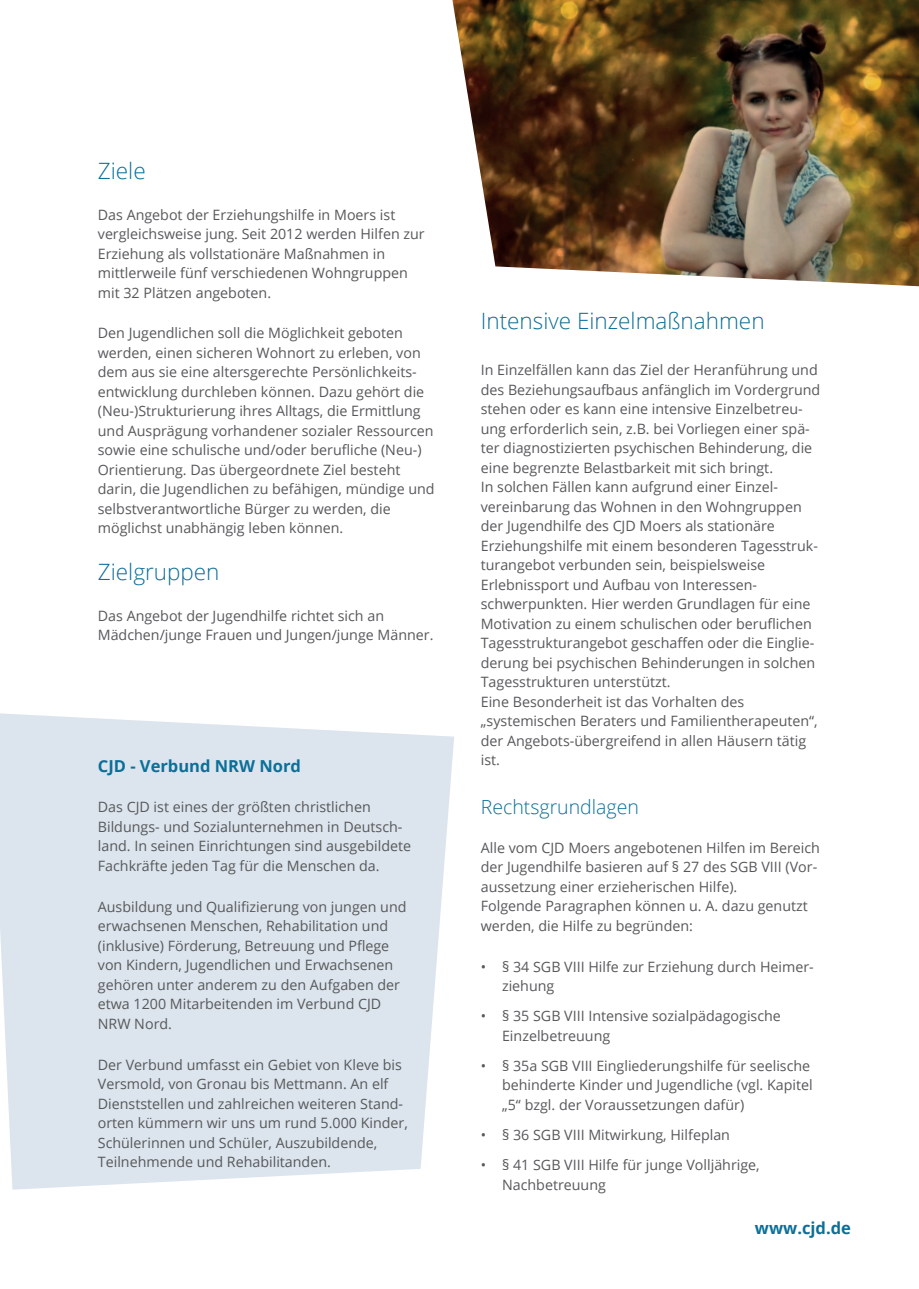
<style>
.page{position:relative;width:919px;height:1289px;background:#fff}
.page>*{position:absolute;margin:0;border:0;box-sizing:border-box;transform-origin:0 0}
.t1{font:300 22.5px "Open Sans";color:#0b6f98}
.t2{font:300 19.5px "Open Sans";color:#0b6f98}
.t3{font:700 16.5px "Open Sans";color:#0b6f98}
.t4{font:14.25px/19.5px "Open Sans";color:#57585a}
</style>
<div class="page">
<svg style="left:0;top:713px;width:454px;height:476px;background:#dfe7ee"></svg>
<img style="left:452px;top:0;width:466px;height:286px">
<h1 class="t1" style="left:98px;top:155px;width:49px">Ziele</h1>
<p class="t4" style="left:98px;top:204px;width:328px">Das Angebot der Erziehungshilfe in Moers ist vergleichsweise jung. Seit 2012 werden Hilfen zur Erziehung als vollstationäre Maßnahmen in mittlerweile fünf verschiedenen Wohngruppen mit 32 Plätzen angeboten.</p>
<p class="t4" style="left:98px;top:323px;width:338px">Den Jugendlichen soll die Möglichkeit geboten werden, einen sicheren Wohnort zu erleben, von dem aus sie eine altersgerechte Persönlichkeits&shy;entwicklung durchleben können. Dazu gehört die (Neu-)Strukturierung ihres Alltags, die Ermittlung und Ausprägung vorhandener sozialer Ressourcen sowie eine schulische und/oder berufliche (Neu-)<br>Orientierung. Das übergeordnete Ziel besteht darin, die Jugendlichen zu befähigen, mündige und selbstverantwortliche Bürger zu werden, die möglichst unabhängig leben können.</p>
<h1 class="t1" style="left:98px;top:556px;width:123px">Zielgruppen</h1>
<p class="t4" style="left:98px;top:605px;width:337px">Das Angebot der Jugendhilfe richtet sich an<br>Mädchen/junge Frauen und Jungen/junge Männer.</p>
<p class="t3" style="left:98px;top:754px;width:205px">CJD - Verbund NRW Nord</p>
<p class="t4" style="left:98px;top:797px;width:315px">Das CJD ist eines der größten christlichen Bildungs- und Sozialunternehmen in Deutsch&shy;land. In seinen Einrichtungen sind ausgebildete Fachkräfte jeden Tag für die Menschen da.</p>
<p class="t4" style="left:98px;top:896px;width:310px">Ausbildung und Qualifizierung von jungen und erwachsenen Menschen, Rehabilitation und (inklusive) Förderung, Betreuung und Pflege von Kindern, Jugendlichen und Erwachsenen gehören unter anderem zu den Aufgaben der etwa 1200 Mitarbeitenden im Verbund CJD NRW Nord.</p>
<p class="t4" style="left:98px;top:1054px;width:311px">Der Verbund umfasst ein Gebiet von Kleve bis Versmold, von Gronau bis Mettmann. An elf Dienststellen und zahlreichen weiteren Stand&shy;orten kümmern wir uns um rund 5.000 Kinder, Schülerinnen und Schüler, Auszubildende, Teilnehmende und Rehabilitanden.</p>
<h1 class="t1" style="left:480px;top:305px;width:285px">Intensive Einzelmaßnahmen</h1>
<p class="t4" style="left:480px;top:360px;width:341px">In Einzelfällen kann das Ziel der Heranführung und des Beziehungsaufbaus anfänglich im Vordergrund stehen oder es kann eine intensive Einzelbetreu&shy;ung erforderlich sein, z.B. bei Vorliegen einer spä&shy;ter diagnostizierten psychischen Behinderung, die eine begrenzte Belastbarkeit mit sich bringt.<br>In solchen Fällen kann aufgrund einer Einzel&shy;vereinbarung das Wohnen in den Wohngruppen der Jugendhilfe des CJD Moers als stationäre Erziehungshilfe mit einem besonderen Tagesstruk&shy;turangebot verbunden sein, beispielsweise Erlebnissport und Aufbau von Interessen&shy;schwerpunkten. Hier werden Grundlagen für eine Motivation zu einem schulischen oder beruflichen Tagesstrukturangebot geschaffen oder die Einglie&shy;derung bei psychischen Behinderungen in solchen Tagesstrukturen unterstützt.<br>Eine Besonderheit ist das Vorhalten des „systemischen Beraters und Familientherapeuten“, der Angebots-übergreifend in allen Häusern tätig ist.</p>
<h2 class="t2" style="left:480px;top:793px;width:160px">Rechtsgrundlagen</h2>
<p class="t4" style="left:480px;top:837px;width:341px">Alle vom CJD Moers angebotenen Hilfen im Bereich der Jugendhilfe basieren auf § 27 des SGB VIII (Vor&shy;aussetzung einer erzieherischen Hilfe).<br>Folgende Paragraphen können u. A. dazu genutzt werden, die Hilfe zu begründen:</p>
<p class="t4" style="left:502px;top:956px;width:313px;text-indent:-21px">• § 34 SGB VIII Hilfe zur Erziehung durch Heimer&shy;ziehung</p>
<p class="t4" style="left:502px;top:1005px;width:280px;text-indent:-21px">• § 35 SGB VIII Intensive sozialpädagogische<br>Einzelbetreuung</p>
<p class="t4" style="left:502px;top:1055px;width:312px;text-indent:-21px">• § 35a SGB VIII Eingliederungshilfe für seelische behinderte Kinder und Jugendliche (vgl. Kapitel „5“ bzgl. der Voraussetzungen dafür)</p>
<p class="t4" style="left:480px;top:1124px;width:251px">• § 36 SGB VIII Mitwirkung, Hilfeplan</p>
<p class="t4" style="left:502px;top:1154px;width:259px;text-indent:-21px">• § 41 SGB VIII Hilfe für junge Volljährige,<br>Nachbetreuung</p>
<p class="t3" style="left:754px;top:1215px;width:97px">www.cjd.de</p>
</div>
